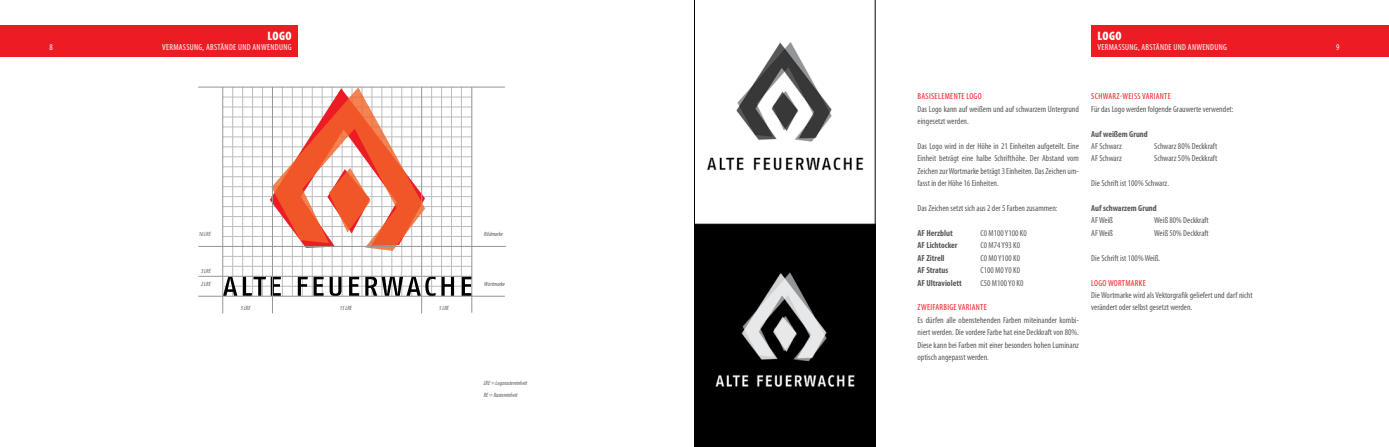
<style>
.page{position:relative;width:1389px;height:447px;background:#fff}
.page>*{position:absolute;margin:0;border:0;box-sizing:border-box;transform-origin:0 0}
.t1{font:900 condensed 12.25px "Myriad Pro";color:#fff}
.t2{font:condensed 8.75px/12.4px "Myriad Pro";color:#58595b}
.t3{font:700 condensed 8.75px "Myriad Pro";color:#58595b}
.t4{font:condensed 8.75px "Myriad Pro";letter-spacing:.035em;color:#ed1c24}
.t5{font:condensed 8.75px "Myriad Pro";letter-spacing:.035em;color:#fff}
.t6{font:italic condensed 6.12px/12.4px "Myriad Pro";color:#58595b}
.s1{font-weight:400}
</style>
<div class="page">
<div style="left:0;top:25px;width:298px;height:31px;background:#ed1c24"></div>
<div style="left:1091px;top:25px;width:298px;height:31px;background:#ed1c24"></div>
<img style="left:695px;top:0;width:180px;height:446px">
<hr style="left:875px;top:0;width:1px;height:446px;background:#000">
<hr style="left:223px;top:107px;width:249px;height:1px;background:#bcbdc0">
<hr style="left:223px;top:97px;width:249px;height:1px;background:#bcbdc0">
<hr style="left:431px;top:87px;width:1px;height:209px;background:#bcbdc0">
<hr style="left:441px;top:87px;width:1px;height:209px;background:#bcbdc0">
<hr style="left:233px;top:87px;width:1px;height:209px;background:#bcbdc0">
<hr style="left:282px;top:87px;width:1px;height:209px;background:#bcbdc0">
<hr style="left:332px;top:87px;width:1px;height:209px;background:#bcbdc0">
<hr style="left:382px;top:87px;width:1px;height:209px;background:#bcbdc0">
<hr style="left:451px;top:87px;width:1px;height:209px;background:#bcbdc0">
<hr style="left:242px;top:87px;width:1px;height:209px;background:#bcbdc0">
<hr style="left:292px;top:87px;width:1px;height:209px;background:#bcbdc0">
<hr style="left:342px;top:87px;width:1px;height:209px;background:#bcbdc0">
<hr style="left:392px;top:87px;width:1px;height:209px;background:#bcbdc0">
<hr style="left:461px;top:87px;width:1px;height:209px;background:#bcbdc0">
<hr style="left:252px;top:87px;width:1px;height:209px;background:#bcbdc0">
<hr style="left:302px;top:87px;width:1px;height:209px;background:#bcbdc0">
<hr style="left:352px;top:87px;width:1px;height:209px;background:#bcbdc0">
<hr style="left:402px;top:87px;width:1px;height:209px;background:#bcbdc0">
<hr style="left:262px;top:87px;width:1px;height:209px;background:#bcbdc0">
<hr style="left:312px;top:87px;width:1px;height:209px;background:#bcbdc0">
<hr style="left:362px;top:87px;width:1px;height:209px;background:#bcbdc0">
<hr style="left:412px;top:87px;width:1px;height:209px;background:#bcbdc0">
<hr style="left:322px;top:87px;width:1px;height:209px;background:#bcbdc0">
<hr style="left:372px;top:87px;width:1px;height:209px;background:#bcbdc0">
<hr style="left:223px;top:117px;width:249px;height:1px;background:#bcbdc0">
<hr style="left:223px;top:127px;width:249px;height:1px;background:#bcbdc0">
<hr style="left:223px;top:137px;width:249px;height:1px;background:#bcbdc0">
<hr style="left:223px;top:147px;width:249px;height:1px;background:#bcbdc0">
<hr style="left:223px;top:156px;width:249px;height:1px;background:#bcbdc0">
<hr style="left:223px;top:166px;width:249px;height:1px;background:#bcbdc0">
<hr style="left:223px;top:176px;width:249px;height:1px;background:#bcbdc0">
<hr style="left:223px;top:186px;width:249px;height:1px;background:#bcbdc0">
<hr style="left:223px;top:196px;width:249px;height:1px;background:#bcbdc0">
<hr style="left:223px;top:206px;width:249px;height:1px;background:#bcbdc0">
<hr style="left:223px;top:216px;width:249px;height:1px;background:#bcbdc0">
<hr style="left:223px;top:226px;width:249px;height:1px;background:#bcbdc0">
<hr style="left:223px;top:236px;width:249px;height:1px;background:#bcbdc0">
<hr style="left:223px;top:256px;width:249px;height:1px;background:#bcbdc0">
<hr style="left:224px;top:286px;width:248px;height:1px;background:#bcbdc0">
<hr style="left:223px;top:266px;width:249px;height:1px;background:#bcbdc0">
<svg style="left:224px;top:277px;width:13px;height:19px"></svg>
<svg style="left:243px;top:277px;width:38px;height:19px"></svg>
<svg style="left:298px;top:277px;width:10px;height:19px"></svg>
<svg style="left:314px;top:277px;width:10px;height:19px"></svg>
<svg style="left:330px;top:277px;width:11px;height:19px"></svg>
<svg style="left:349px;top:277px;width:10px;height:19px"></svg>
<svg style="left:365px;top:277px;width:71px;height:19px"></svg>
<svg style="left:442px;top:277px;width:12px;height:19px"></svg>
<svg style="left:462px;top:277px;width:10px;height:19px"></svg>
<svg style="left:270px;top:88px;width:155px;height:160px"></svg>
<hr style="left:223px;top:87px;width:1px;height:226px;background:#939598">
<hr style="left:472px;top:87px;width:1px;height:225px;background:#939598">
<hr style="left:272px;top:87px;width:1px;height:226px;background:#939598">
<hr style="left:422px;top:87px;width:1px;height:226px;background:#939598">
<hr style="left:198px;top:296px;width:307px;height:1px;background:#939598">
<hr style="left:198px;top:87px;width:307px;height:1px;background:#939598">
<hr style="left:198px;top:246px;width:308px;height:1px;background:#939598">
<hr style="left:198px;top:276px;width:274px;height:1px;background:#939598">
<hr style="left:694px;top:0;width:1px;height:446px;background:#000">
<h1 class="t1" style="left:267px;top:28px;width:26px">LOGO</h1>
<h1 class="t1" style="left:1098px;top:28px;width:26px">LOGO</h1>
<p class="t5" style="left:1097px;top:42px;width:17px">VermaSS</p>
<p class="t5" style="left:1125px;top:42px;width:99px">ung, Abstände und Anwendung</p>
<p class="t5" style="left:162px;top:42px;width:17px">VermaSS</p>
<p class="t5" style="left:190px;top:42px;width:99px">ung, Abstände und Anwendung</p>
<p class="t5" style="left:50px;top:41px;width:5px">8</p>
<p class="t5" style="left:1336px;top:41px;width:5px">9</p>
<p class="t6" style="left:199px;top:227px;width:14px">16 LRE</p>
<p class="t6" style="left:484px;top:227px;width:20px">Bildmarke</p>
<p class="t6" style="left:201px;top:265px;width:11px">3 LRE</p>
<p class="t6" style="left:201px;top:277px;width:11px">2 LRE</p>
<p class="t6" style="left:484px;top:277px;width:22px">Wortmarke</p>
<p class="t6" style="left:241px;top:302px;width:11px">5 LRE</p>
<p class="t6" style="left:340px;top:302px;width:14px">15 LRE</p>
<p class="t6" style="left:439px;top:302px;width:11px">5 LRE</p>
<p class="t6" style="left:484px;top:376px;width:45px">LRE = Logorastereinheit<br>RE = Rastereinheit</p>
<p class="t4" style="left:918px;top:91px;width:65px">BASISELEMENTE LOGO</p>
<p class="t2" style="left:918px;top:102px;width:163px">Das Logo kann auf weißem und auf schwarzem Untergrund eingesetzt werden.</p>
<p class="t2" style="left:918px;top:140px;width:163px;text-align:justify">Das Logo wird in der Höhe in 21 Einheiten aufgeteilt. Eine Einheit beträgt eine halbe Schrifthöhe. Der Abstand vom Zeichen zur Wortmarke beträgt 3 Einheiten. Das Zeichen um&shy;fasst in der Höhe 16 Einheiten.</p>
<p class="t2" style="left:918px;top:202px;width:142px">Das Zeichen setzt sich aus 2 der 5 Farben zusammen:</p>
<p class="t3" style="left:918px;top:227px;width:52px">AF Herzblut <span class="s1">C</span></p>
<p class="t2" style="left:984px;top:226px;width:44px">0 M100 Y100 K0</p>
<p class="t3" style="left:918px;top:240px;width:55px">AF Lichtocker <span class="s1">C</span></p>
<p class="t2" style="left:984px;top:239px;width:38px">0 M74 Y93 K0</p>
<p class="t3" style="left:918px;top:252px;width:42px">AF Zitrell <span class="s1">C</span></p>
<p class="t2" style="left:984px;top:251px;width:38px">0 M0 Y100 K0</p>
<p class="t3" style="left:918px;top:264px;width:44px">AF Stratus <span class="s1">C</span></p>
<p class="t2" style="left:984px;top:264px;width:38px">100 M0 Y0 K0</p>
<p class="t3" style="left:918px;top:277px;width:57px">AF Ultraviolett <span class="s1">C</span></p>
<p class="t2" style="left:984px;top:276px;width:41px">50 M100 Y0 K0</p>
<p class="t4" style="left:918px;top:302px;width:67px">ZWEIFARBIGE VARIANTE</p>
<p class="t2" style="left:918px;top:313px;width:163px;text-align:justify">Es dürfen alle obenstehenden Farben miteinander kombi&shy;niert werden. Die vordere Farbe hat eine Deckkraft von 80%.<br>Diese kann bei Farben mit einer besonders hohen Luminanz optisch angepasst werden.</p>
<p class="t4" style="left:1091px;top:91px;width:6px">SCHW</p>
<p class="t4" style="left:1108px;top:91px;width:61px">ARZ-WEISS VARIANTE</p>
<p class="t2" style="left:1091px;top:102px;width:144px">Für das Logo werden folgende Grauwerte verwendet:</p>
<p class="t3" style="left:1091px;top:128px;width:58px">Auf weißem Grund</p>
<p class="t2" style="left:1091px;top:140px;width:50px">AF Schwarz S</p>
<p class="t2" style="left:1157px;top:140px;width:61px">chwarz 80% Deckkraft</p>
<p class="t2" style="left:1091px;top:152px;width:50px">AF Schwarz S</p>
<p class="t2" style="left:1157px;top:152px;width:61px">chwarz 50% Deckkraft</p>
<p class="t2" style="left:1091px;top:177px;width:79px">Die Schrift ist 100% Schwarz.</p>
<p class="t3" style="left:1091px;top:202px;width:67px">Auf schwarzem Grund</p>
<p class="t2" style="left:1091px;top:214px;width:23px">AF Weiß</p>
<p class="t2" style="left:1124px;top:214px;width:19px">W</p>
<p class="t2" style="left:1160px;top:214px;width:51px">eiß 80% Deckkraft</p>
<p class="t2" style="left:1091px;top:226px;width:39px">AF Weiß W</p>
<p class="t2" style="left:1160px;top:226px;width:51px">eiß 50% Deckkraft</p>
<p class="t2" style="left:1091px;top:251px;width:71px">Die Schrift ist 100% Weiß.</p>
<p class="t4" style="left:1091px;top:277px;width:22px">LOGOWORT</p>
<p class="t4" style="left:1125px;top:277px;width:14px">MARKE</p>
<p class="t2" style="left:1091px;top:288px;width:163px">Die Wortmarke wird als Vektorgrafik geliefert und darf nicht verändert oder selbst gesetzt werden.</p>
</div>
